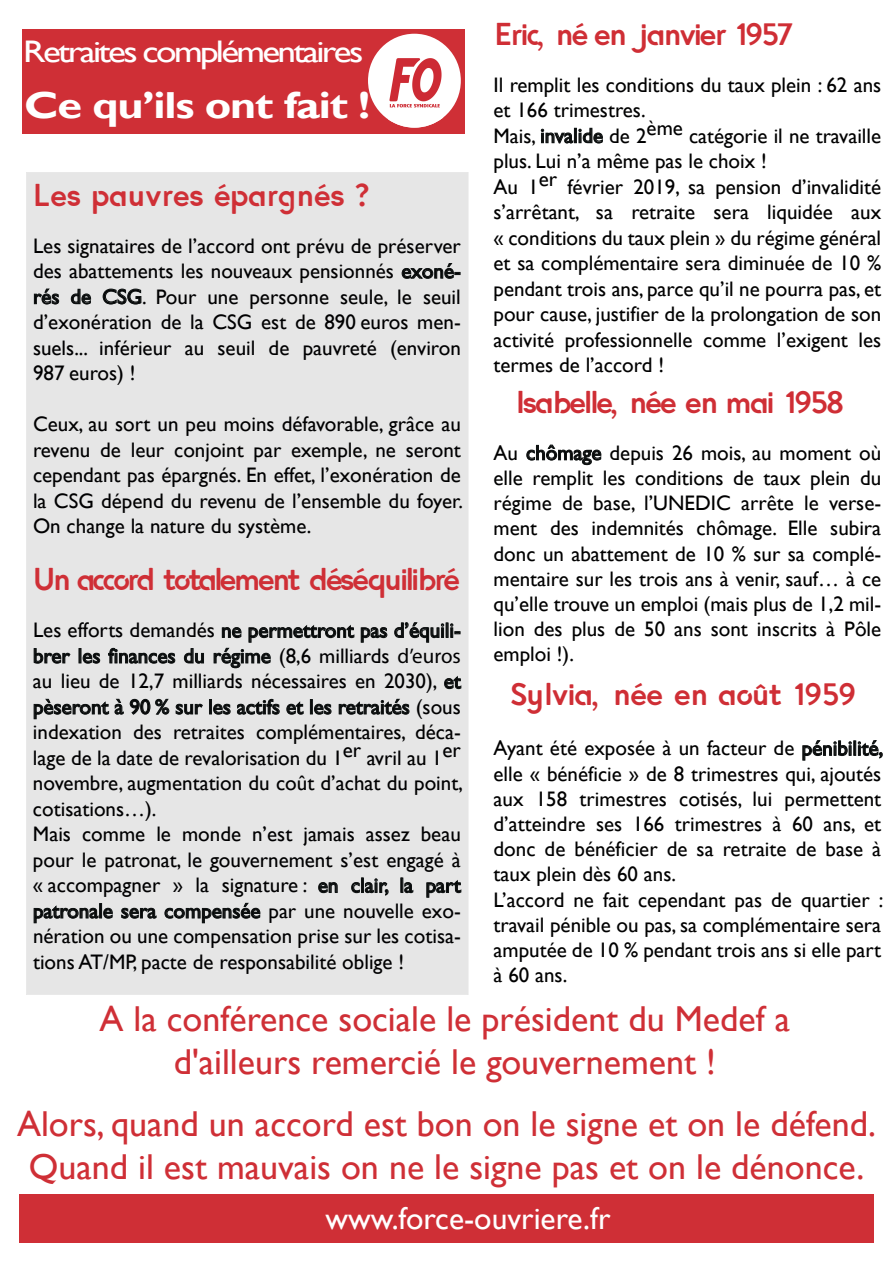
<style>
.page{position:relative;width:893px;height:1263px;background:#fff}
.page>*{position:absolute;margin:0;border:0;box-sizing:border-box;transform-origin:0 0}
.t1{font:700 37.65px "Gill Sans";letter-spacing:-.025em;color:#fff;scale:1.19 1}
.t2{font:36px/43.2px "Gill Sans";color:#cf2f36;text-align:center}
.t3{font:31.5px "Enso";letter-spacing:-.05em;color:#cf2e35}
.t4{font:31.5px "Enso";letter-spacing:-.075em;color:#cf2f36}
.t5{font:31.5px "Gill Sans";color:#fff}
.t6{font:31.5px "Enso";letter-spacing:-.01em;color:#cf2e35}
.t7{font:31.5px "Enso";color:#cf2f36}
.t8{font:31.2px "Gill Sans";letter-spacing:-.07em;color:#fff;scale:1.19 1}
.t9{font:21px/25.5px "Gill Sans";color:#000001;text-align:justify}
.s1{font-family:"Myriad Pro"}
</style>
<div class="page">
<div style="left:26px;top:172px;width:442px;height:823px;background:#e6e6e6"></div>
<svg style="left:526px;top:444px;width:76px;height:22px"></svg>
<svg style="left:802px;top:740px;width:81px;height:21px"></svg>
<div style="left:22px;top:29px;width:443px;height:104px;background:#cf2f36"></div>
<div style="left:368px;top:34px;width:93px;height:94px;background:#fff;border-radius:50%"></div>
<img style="left:388px;top:58px;width:55px;height:70px">
<svg style="left:540px;top:127px;width:63px;height:17px"></svg>
<div style="left:20px;top:1194px;width:854px;height:48px;background:#cf2f36"></div>
<svg style="left:401px;top:263px;width:60px;height:16px"></svg>
<svg style="left:33px;top:288px;width:27px;height:17px"></svg>
<svg style="left:70px;top:288px;width:22px;height:17px"></svg>
<svg style="left:102px;top:288px;width:40px;height:17px"></svg>
<svg style="left:394px;top:622px;width:67px;height:21px"></svg>
<svg style="left:33px;top:648px;width:38px;height:16px"></svg>
<svg style="left:82px;top:652px;width:19px;height:12px"></svg>
<svg style="left:108px;top:647px;width:68px;height:17px"></svg>
<svg style="left:183px;top:648px;width:21px;height:16px"></svg>
<svg style="left:213px;top:624px;width:175px;height:45px"></svg>
<svg style="left:444px;top:676px;width:18px;height:14px"></svg>
<svg style="left:33px;top:698px;width:170px;height:22px"></svg>
<div style="left:209px;top:699px;width:3px;height:15px;border:1px solid #0f1313"></div>
<svg style="left:213px;top:698px;width:67px;height:17px"></svg>
<svg style="left:286px;top:701px;width:18px;height:14px"></svg>
<div style="left:310px;top:699px;width:3px;height:15px;border:1px solid #0f1313"></div>
<svg style="left:314px;top:703px;width:18px;height:12px"></svg>
<svg style="left:338px;top:698px;width:72px;height:17px"></svg>
<svg style="left:318px;top:882px;width:20px;height:12px"></svg>
<svg style="left:351px;top:877px;width:38px;height:19px"></svg>
<div style="left:400px;top:877px;width:3px;height:16px;border:1px solid #0f1313"></div>
<svg style="left:403px;top:881px;width:11px;height:13px"></svg>
<svg style="left:426px;top:880px;width:36px;height:18px"></svg>
<div style="left:99px;top:903px;width:3px;height:15px;border:1px solid #0f1313"></div>
<svg style="left:33px;top:904px;width:80px;height:20px"></svg>
<svg style="left:121px;top:907px;width:36px;height:12px"></svg>
<svg style="left:164px;top:902px;width:97px;height:22px"></svg>
<h3 class="t3" style="left:494px;top:9px;width:301px">Eric, né en janvier 1957</h3>
<p class="t9" style="left:494px;top:72px;width:389px;text-align:left">Il remplit les conditions du taux plein : 62 ans et 166 trimestres.<br>Mais, invalide de 2ème catégorie il ne travaille plus. Lui n’a même pas le choix !<br>Au 1er février 2019, sa pension d’invalidité s’arrêtant, sa retraite sera liquidée aux « conditions du taux plein » du régime général et sa complémentaire sera diminuée de 10 % pendant trois ans, parce qu’il ne pourra pas, et pour cause, justifier de la prolongation de son activité professionnelle comme l’exigent les termes de l’accord !</p>
<h3 class="t8" style="left:23px;top:33px;width:287px">Retraites complémentaires</h3>
<h1 class="t1" style="left:24px;top:83px;width:292px">Ce qu’ils ont fait !</h1>
<h3 class="t7" style="left:33px;top:170px;width:338px">Les pauvres épargnés ?</h3>
<p class="t9" style="left:33px;top:233px;width:429px">Les signataires de l’accord ont prévu de préserver des abattements les nouveaux pensionnés exoné&shy;rés de CSG. Pour une personne seule, le seuil d’exonération de la CSG est de 890 euros men&shy;suels... inférieur au seuil de pauvreté (environ 987 euros) !</p>
<p class="t9" style="left:33px;top:412px;width:431px">Ceux, au sort un peu moins défavorable, grâce au revenu de leur conjoint par exemple, ne seront cependant pas épargnés. En effet, l’exonération de la CSG dépend du revenu de l’ensemble du foyer.<br>On change la nature du système.</p>
<h3 class="t4" style="left:33px;top:555px;width:428px">Un accord totalement déséquilibré</h3>
<p class="t9" style="left:33px;top:618px;width:431px;text-align:left">Les efforts demandés ne permettront pas d’équili&shy;brer les finances du régime (8,6 milliards <span class="s1">d’euros </span>au lieu de 12,7 milliards nécessaires en 2030), et pèseront à 90 % sur les actifs et les retraités (sous indexation des retraites complémentaires, déca&shy;lage de la date de revalorisation du 1er avril au 1er novembre, augmentation du coût d’achat du point, cotisations…).<br>Mais comme le monde n’est jamais assez beau pour le patronat, le gouvernement s’est engagé à « accompagner » la signature : en clair, la part patronale sera compensée par une nouvelle exo&shy;nération ou une compensation prise sur les cotisa&shy;tions AT/MP, pacte de responsabilité oblige !</p>
<h2 class="t2" style="left:99px;top:998px;width:692px">A la conférence sociale le président du Medef a d'ailleurs remercié le gouvernement !</h2>
<h2 class="t2" style="left:17px;top:1102px;width:860px">Alors, quand un accord est bon on le signe et on le défend.<br>Quand il est mauvais on ne le signe pas et on le dénonce.</h2>
<h3 class="t3" style="left:516px;top:377px;width:330px">Isabelle, née en mai 1958</h3>
<p class="t9" style="left:494px;top:440px;width:389px">Au chômage depuis 26 mois, au moment où elle remplit les conditions de taux plein du régime de base, l’UNEDIC arrête le verse&shy;ment des indemnités chômage. Elle subira donc un abattement de 10 % sur sa complé&shy;mentaire sur les trois ans à venir, sauf… à ce qu’elle trouve un emploi (mais plus de 1,2 mil&shy;lion des plus de 50 ans sont inscrits à Pôle emploi !).</p>
<h3 class="t6" style="left:510px;top:669px;width:348px">Sylvia, née en août 1959</h3>
<p class="t9" style="left:494px;top:736px;width:391px;text-align:left">Ayant été exposée à un facteur de pénibilité, elle « bénéficie » de 8 trimestres qui, ajoutés aux 158 trimestres cotisés, lui permettent d’atteindre ses 166 trimestres à 60 ans, et donc de bénéficier de sa retraite de base à taux plein dès 60 ans.<br>L’accord ne fait cependant pas de quartier : travail pénible ou pas, sa complémentaire sera amputée de 10 % pendant trois ans si elle part à 60 ans.</p>
<h3 class="t5" style="left:326px;top:1200px;width:286px">www.force-ouvriere.fr</h3>
</div>
